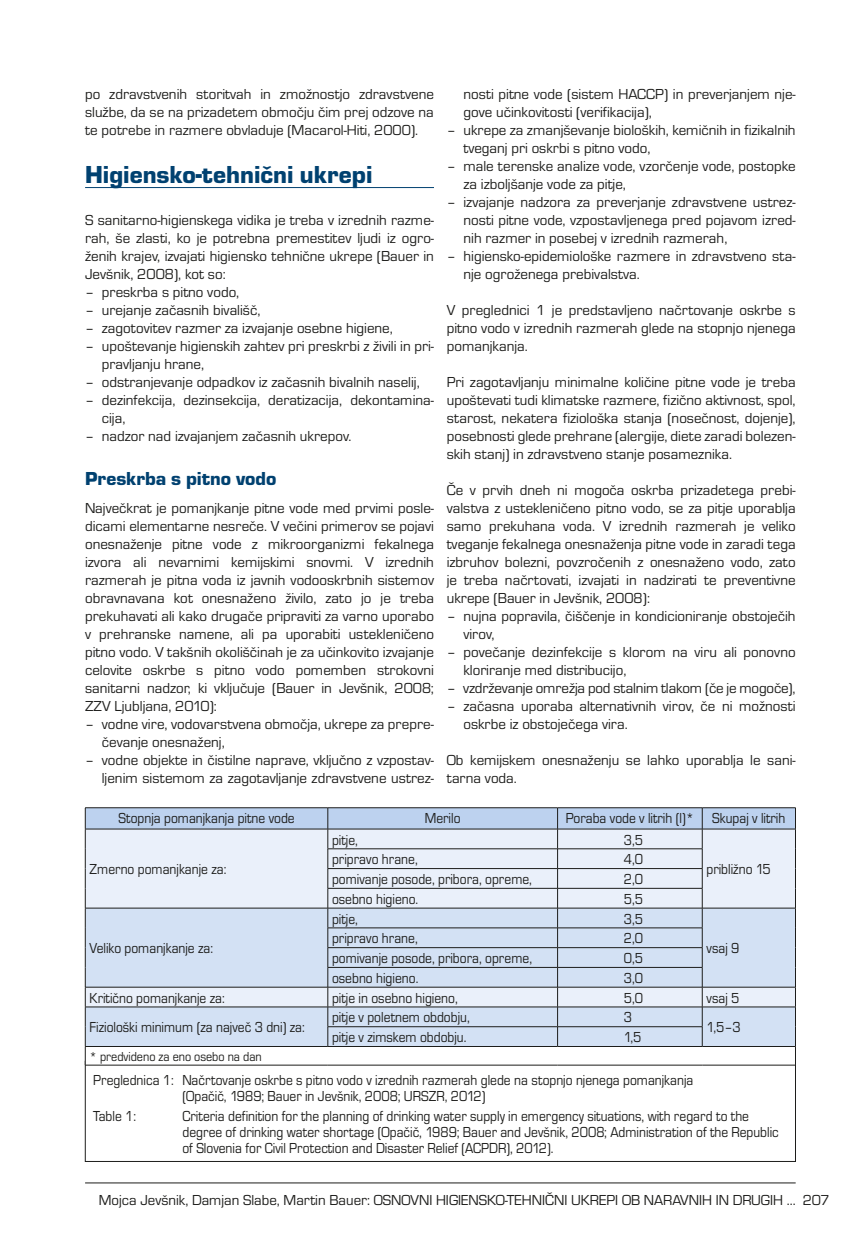
<style>
.page{position:relative;width:851px;height:1234px;background:#fff}
.page>*{position:absolute;margin:0;border:0;box-sizing:border-box;transform-origin:0 0}
.t1{font:25.5px "Eurostile TEE Blac";color:#004170}
.t2{font:19.5px "Eurostile TEE Blac";color:#004170}
.t3{font:15px/18px "Eurostile TEE";color:#1d1d1b}
.t4{font:15px/15.8px "Eurostile TEE";color:#1d1d1b;scale:.9 1}
.t5{font:13.5px "Eurostile TEE";color:#1d1d1b;scale:.9 1}
</style>
<div class="page">
<hr style="left:85px;top:1182px;width:710px;height:1px;background:#1d1d1b">
<hr style="left:85px;top:187px;width:349px;height:1px;background:#004170">
<hr style="left:85px;top:1064px;width:243px;height:1px;background:#1d1d1b">
<hr style="left:328px;top:1064px;width:229px;height:1px;background:#1d1d1b">
<hr style="left:557px;top:1064px;width:145px;height:1px;background:#1d1d1b">
<hr style="left:702px;top:1064px;width:93px;height:1px;background:#1d1d1b">
<svg style="left:85px;top:807px;width:711px;height:257px;background:#d3ddeb"></svg>
<hr style="left:328px;top:1045px;width:229px;height:1px;background:#1d1d1b">
<hr style="left:557px;top:1045px;width:145px;height:1px;background:#1d1d1b">
<p class="t3" style="left:85px;top:85px;width:350px;text-align:justify">po zdravstvenih storitvah in zmožnostjo zdravstvene službe, da se na prizadetem območju čim prej odzove na te potrebe in razmere obvladuje (Macarol-Hiti, 2000).</p>
<h1 class="t1" style="left:85px;top:160px;width:289px">Higiensko-tehnični ukrepi</h1>
<p class="t3" style="left:85px;top:211px;width:350px;text-align:justify">S sanitarno-higienskega vidika je treba v izrednih razme&shy;rah, še zlasti, ko je potrebna premestitev ljudi iz ogro&shy;ženih krajev, izvajati higiensko tehnične ukrepe (Bauer in Jevšnik, 2008), kot so:</p>
<p class="t3" style="left:85px;top:283px;width:156px">– preskrba s pitno vodo,</p>
<p class="t3" style="left:85px;top:301px;width:177px">– urejanje začasnih bivališč,</p>
<p class="t3" style="left:85px;top:319px;width:309px">– zagotovitev razmer za izvajanje osebne higiene,</p>
<p class="t3" style="left:102px;top:337px;width:333px;text-indent:-17px">– upoštevanje higienskih zahtev pri preskrbi z živili in pri&shy;pravljanju hrane,</p>
<p class="t3" style="left:85px;top:373px;width:336px">– odstranjevanje odpadkov iz začasnih bivalnih naselij,</p>
<p class="t3" style="left:102px;top:391px;width:333px;text-indent:-17px">– dezinfekcija, dezinsekcija, deratizacija, dekontamina&shy;cija,</p>
<p class="t3" style="left:85px;top:427px;width:268px">– nadzor nad izvajanjem začasnih ukrepov.</p>
<h2 class="t2" style="left:85px;top:467px;width:193px">Preskrba s pitno vodo</h2>
<p class="t3" style="left:85px;top:499px;width:350px;text-align:justify">Največkrat je pomanjkanje pitne vode med prvimi posle&shy;dicami elementarne nesreče. V večini primerov se pojavi onesnaženje pitne vode z mikroorganizmi fekalnega izvora ali nevarnimi kemijskimi snovmi. V izrednih razmerah je pitna voda iz javnih vodooskrbnih sistemov obravnavana kot onesnaženo živilo, zato jo je treba prekuhavati ali kako drugače pripraviti za varno uporabo v prehranske namene, ali pa uporabiti ustekleničeno pitno vodo. V takšnih okoliščinah je za učinkovito izvajanje celovite oskrbe s pitno vodo pomemben strokovni sanitarni nadzor, ki vključuje (Bauer in Jevšnik, 2008; ZZV Ljubljana, 2010):</p>
<p class="t3" style="left:102px;top:715px;width:333px;text-indent:-17px">– vodne vire, vodovarstvena območja, ukrepe za prepre&shy;čevanje onesnaženj,</p>
<p class="t3" style="left:85px;top:751px;width:350px;text-align:right">– vodne objekte in čistilne naprave, vključno z vzpostav&shy;ljenim sistemom za zagotavljanje zdravstvene ustrez-</p>
<p class="t3" style="left:463px;top:85px;width:333px">nosti pitne vode (sistem HACCP) in preverjanjem nje&shy;gove učinkovitosti (verifikacija),</p>
<p class="t3" style="left:463px;top:121px;width:333px;text-indent:-17px">– ukrepe za zmanjševanje bioloških, kemičnih in fizikalnih tveganj pri oskrbi s pitno vodo,</p>
<p class="t3" style="left:463px;top:157px;width:333px;text-indent:-17px">– male terenske analize vode, vzorčenje vode, postopke za izboljšanje vode za pitje,</p>
<p class="t3" style="left:463px;top:193px;width:333px;text-align:justify;text-indent:-17px">– izvajanje nadzora za preverjanje zdravstvene ustrez&shy;nosti pitne vode, vzpostavljenega pred pojavom izred&shy;nih razmer in posebej v izrednih razmerah,</p>
<p class="t3" style="left:463px;top:247px;width:333px;text-indent:-17px">– higiensko-epidemiološke razmere in zdravstveno sta&shy;nje ogroženega prebivalstva.</p>
<p class="t3" style="left:446px;top:301px;width:350px;text-align:justify">V preglednici 1 je predstavljeno načrtovanje oskrbe s pitno vodo v izrednih razmerah glede na stopnjo njenega pomanjkanja.</p>
<p class="t3" style="left:446px;top:373px;width:350px;text-align:justify">Pri zagotavljanju minimalne količine pitne vode je treba upoštevati tudi klimatske razmere, fizično aktivnost, spol, starost, nekatera fiziološka stanja (nosečnost, dojenje), posebnosti glede prehrane (alergije, diete zaradi bolezen&shy;skih stanj) in zdravstveno stanje posameznika.</p>
<p class="t3" style="left:446px;top:481px;width:350px;text-align:justify">Če v prvih dneh ni mogoča oskrba prizadetega prebi&shy;valstva z ustekleničeno pitno vodo, se za pitje uporablja samo prekuhana voda. V izrednih razmerah je veliko tveganje fekalnega onesnaženja pitne vode in zaradi tega izbruhov bolezni, povzročenih z onesnaženo vodo, zato je treba načrtovati, izvajati in nadzirati te preventivne ukrepe (Bauer in Jevšnik, 2008):</p>
<p class="t3" style="left:463px;top:607px;width:333px;text-indent:-17px">– nujna popravila, čiščenje in kondicioniranje obstoječih virov,</p>
<p class="t3" style="left:463px;top:643px;width:333px;text-indent:-17px">– povečanje dezinfekcije s klorom na viru ali ponovno kloriranje med distribucijo,</p>
<p class="t3" style="left:446px;top:679px;width:350px">– vzdrževanje omrežja pod stalnim tlakom (če je mogoče),</p>
<p class="t3" style="left:463px;top:697px;width:333px;text-indent:-17px">– začasna uporaba alternativnih virov, če ni možnosti oskrbe iz obstoječega vira.</p>
<p class="t3" style="left:446px;top:751px;width:350px">Ob kemijskem onesnaženju se lahko uporablja le sani&shy;tarna voda.</p>
<p class="t4" style="left:118px;top:810px;width:197px">Stopnja pomanjkanja pitne vode</p>
<p class="t4" style="left:425px;top:810px;width:41px">Merilo</p>
<p class="t4" style="left:565px;top:810px;width:245px">Poraba vode v litrih (l)* Skupaj v litrih</p>
<p class="t4" style="left:89px;top:861px;width:153px">Zmerno pomanjkanje za:</p>
<p class="t4" style="left:332px;top:831px;width:30px">pitje,</p>
<p class="t4" style="left:623px;top:831px;width:23px">3,5</p>
<p class="t4" style="left:332px;top:851px;width:97px">pripravo hrane,</p>
<p class="t4" style="left:623px;top:851px;width:23px">4,0</p>
<p class="t4" style="left:332px;top:871px;width:224px">pomivanje posode, pribora, opreme,</p>
<p class="t4" style="left:623px;top:871px;width:23px">2,0</p>
<p class="t4" style="left:332px;top:891px;width:97px">osebno higieno.</p>
<p class="t4" style="left:623px;top:891px;width:23px">5,5</p>
<p class="t4" style="left:706px;top:861px;width:73px">približno 15</p>
<p class="t4" style="left:89px;top:940px;width:139px">Veliko pomanjkanje za:</p>
<p class="t4" style="left:332px;top:910px;width:30px">pitje,</p>
<p class="t4" style="left:623px;top:910px;width:23px">3,5</p>
<p class="t4" style="left:332px;top:930px;width:97px">pripravo hrane,</p>
<p class="t4" style="left:623px;top:930px;width:23px">2,0</p>
<p class="t4" style="left:332px;top:950px;width:224px">pomivanje posode, pribora, opreme,</p>
<p class="t4" style="left:623px;top:950px;width:23px">0,5</p>
<p class="t4" style="left:332px;top:970px;width:97px">osebno higieno.</p>
<p class="t4" style="left:623px;top:970px;width:23px">3,0</p>
<p class="t4" style="left:706px;top:940px;width:38px">vsaj 9</p>
<p class="t4" style="left:89px;top:989px;width:152px">Kritično pomanjkanje za:</p>
<p class="t4" style="left:332px;top:989px;width:141px">pitje in osebno higieno,</p>
<p class="t4" style="left:623px;top:989px;width:23px">5,0</p>
<p class="t4" style="left:706px;top:989px;width:38px">vsaj 5</p>
<p class="t4" style="left:90px;top:1019px;width:241px">Fiziološki minimum (za največ 3 dni) za:</p>
<p class="t4" style="left:332px;top:1009px;width:154px">pitje v poletnem obdobju,</p>
<p class="t4" style="left:623px;top:1009px;width:11px">3</p>
<p class="t4" style="left:706px;top:1019px;width:40px">1,5–3</p>
<p class="t4" style="left:332px;top:1029px;width:151px">pitje v zimskem obdobju.</p>
<p class="t4" style="left:623px;top:1029px;width:21px">1,5</p>
<p class="t5" style="left:89px;top:1048px;width:193px">* predvideno za eno osebo na dan</p>
<p class="t4" style="left:182px;top:1072px;width:569px;text-indent:-89px">Preglednica 1: Načrtovanje oskrbe s pitno vodo v izrednih razmerah glede na stopnjo njenega pomanjkanja (Opačič, 1989; Bauer in Jevšnik, 2008; URSZR, 2012)</p>
<p class="t4" style="left:93px;top:1108px;width:49px">Table 1:</p>
<p class="t4" style="left:182px;top:1108px;width:664px">Criteria definition for the planning of drinking water supply in emergency situations, with regard to the degree of drinking water shortage (Opačič, 1989; Bauer and Jevšnik, 2008; Administration of the Republic of Slovenia for Civil Protection and Disaster Relief (ACPDR), 2012).</p>
<p class="t3" style="left:99px;top:1190px;width:732px">Mojca Jevšnik, Damjan Slabe, Martin Bauer: OSNOVNI HIGIENSKO-TEHNIČNI UKREPI OB NARAVNIH IN DRUGIH ... 207</p>
</div>
